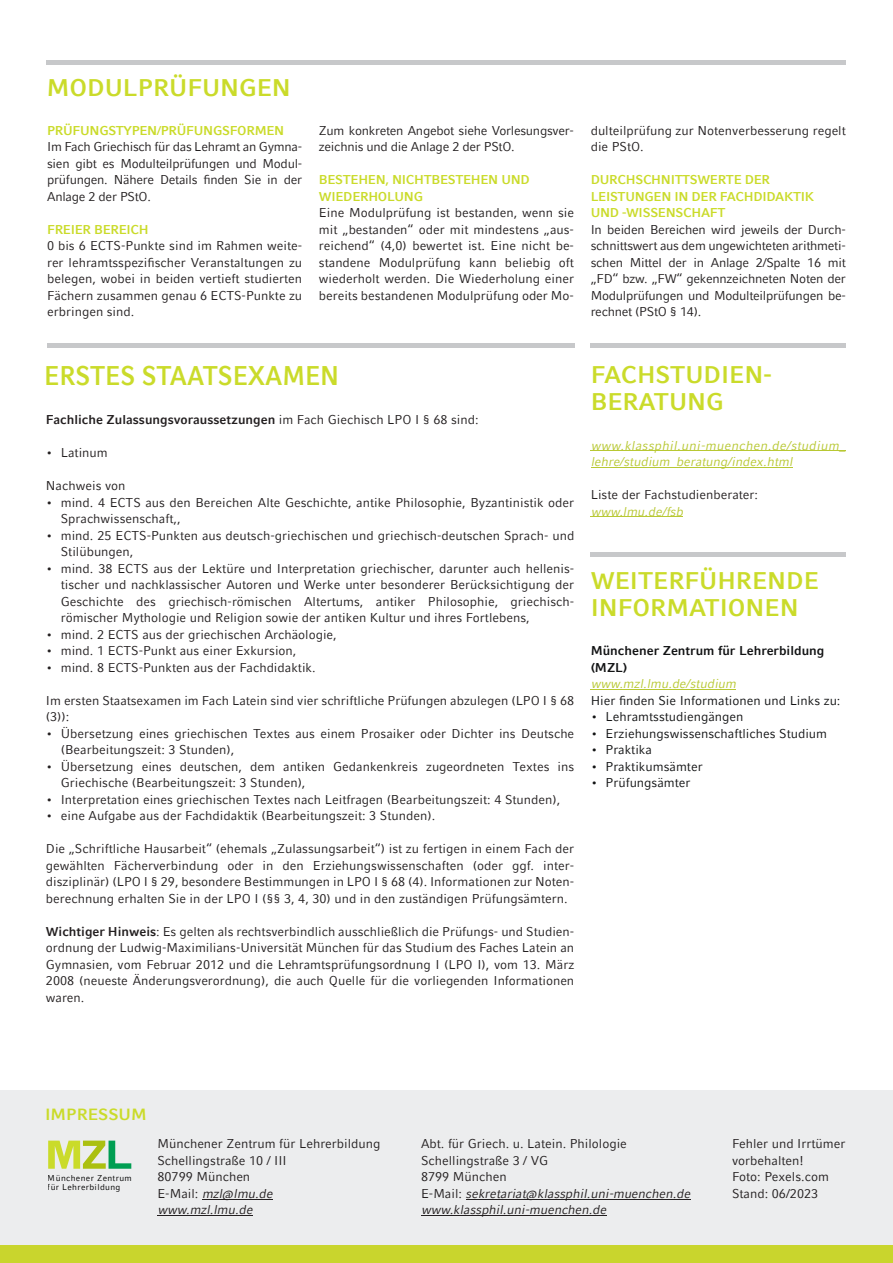
<style>
.page{position:relative;width:893px;height:1263px;background:#fff}
.page>*{position:absolute;margin:0;border:0;box-sizing:border-box;transform-origin:0 0}
.t1{font:700 27px "LMU Compatil Fact";color:#cadb2a;scale:.89 1}
.t2{font:700 24px/27px "LMU Compatil Fact";color:#cadb2a}
.t3{font:700 16.2px "LMU Compatil Fact";color:#cadb2a}
.t4{font:12.75px/16.5px "LMU Compatil Fact";color:#231f20}
.t5{font:700 12.75px/16.5px "LMU Compatil Fact";letter-spacing:-.02em;color:#cadb2a}
.t6{font:12.75px "LMU Compatil Fact";color:#121314}
.t7{font:italic 12.75px/16.5px "LMU Compatil Fact";letter-spacing:.03em;color:#b8c833}
.t8{font:12.75px/16.5px "LMU Compatil Fact";letter-spacing:-.02em;color:#231f20}
.t9{font:700 12.75px "LMU Compatil Fact";color:#231f20}
.t10{font:700 12.75px/16.5px "LMU Compatil Fact";color:#121314}
.t11{font:italic 12.75px "LMU Compatil Fact";color:#b8c833}
.t12{font:8.4px/9.4px "LMU Compatil Fact";letter-spacing:.04em;color:#000}
.s1{font-weight:400}
.s2{font-weight:700}
.s3{font-style:italic}
</style>
<div class="page">
<div style="left:0;top:1090px;width:893px;height:173px;background:#ecedee"></div>
<div style="left:0;top:1245px;width:893px;height:18px;background:#c9d52d"></div>
<svg style="left:48px;top:1140px;width:83px;height:29px"></svg>
<hr style="left:202px;top:1199px;width:71px;height:1px;background:#231f20">
<hr style="left:157px;top:1215px;width:96px;height:1px;background:#231f20">
<hr style="left:466px;top:1199px;width:224px;height:1px;background:#231f20">
<hr style="left:421px;top:1215px;width:185px;height:1px;background:#231f20">
<div style="left:47px;top:343px;width:527px;height:5px;background:#c7c8ca"></div>
<hr style="left:591px;top:450px;width:255px;height:1px;background:#b8c833">
<hr style="left:591px;top:467px;width:201px;height:1px;background:#b8c833">
<hr style="left:591px;top:516px;width:92px;height:1px;background:#b8c833">
<div style="left:591px;top:343px;width:255px;height:5px;background:#c7c8ca"></div>
<hr style="left:591px;top:552px;width:255px;height:4px;background:#c7c8ca">
<hr style="left:591px;top:689px;width:145px;height:1px;background:#b8c833">
<div style="left:47px;top:60px;width:799px;height:5px;background:#c7c8ca"></div>
<h2 class="t2" style="left:47px;top:77px;width:246px">MODULPRÜFUNGEN</h2>
<p class="t5" style="left:47px;top:123px;width:239px">PRÜFUNGSTYPEN/PRÜFUNGSFORMEN</p>
<p class="t4" style="left:47px;top:139px;width:257px;text-align:justify">Im Fach Griechisch für das Lehramt an Gymna&shy;sien gibt es Modulteilprüfungen und Modul&shy;prüfungen. Nähere Details finden Sie in der Anlage 2 der PStO.</p>
<p class="t5" style="left:47px;top:222px;width:103px">FREIER BEREICH</p>
<p class="t4" style="left:47px;top:238px;width:257px;text-align:justify">0 bis 6 ECTS-Punkte sind im Rahmen weite&shy;rer lehramtsspezifischer Veranstaltungen zu belegen, wobei in beiden vertieft studierten Fächern zusammen genau 6 ECTS-Punkte zu erbringen sind.</p>
<p class="t8" style="left:319px;top:123px;width:257px">Zum konkreten Angebot siehe Vorlesungsver&shy;zeichnis und die Anlage 2 der PStO.</p>
<p class="t5" style="left:319px;top:172px;width:212px">BESTEHEN, NICHTBESTEHEN UND<br>WIEDERHOLUNG</p>
<p class="t4" style="left:319px;top:205px;width:257px;text-align:justify">Eine Modulprüfung ist bestanden, wenn sie mit „bestanden“ oder mit mindestens „aus&shy;reichend“ (4,0) bewertet ist. Eine nicht be&shy;standene Modulprüfung kann beliebig oft wiederholt werden. Die Wiederholung einer bereits bestandenen Modulprüfung oder Mo-</p>
<p class="t4" style="left:591px;top:123px;width:257px">dulteilprüfung zur Notenverbesserung regelt die PStO.</p>
<p class="t5" style="left:591px;top:172px;width:225px">DURCHSCHNITTSWERTE DER<br>LEISTUNGEN IN DER FACHDIDAKTIK<br>UND -WISSENSCHAFT</p>
<p class="t4" style="left:591px;top:222px;width:257px;text-align:justify">In beiden Bereichen wird jeweils der Durch&shy;schnittswert aus dem ungewichteten arithmeti&shy;schen Mittel der in Anlage 2/Spalte 16 mit „FD“ bzw. „FW“ gekennzeichneten Noten der Modulprüfungen und Modulteilprüfungen be&shy;rechnet (PStO § 14).</p>
<h1 class="t1" style="left:44px;top:365px;width:333px">ERSTES STAATSEXAMEN</h1>
<p class="t9" style="left:46px;top:415px;width:434px">Fachliche Zulassungsvoraussetzungen <span class="s1">im Fach Giechisch LPO I § 68 sind:</span></p>
<p class="t4" style="left:46px;top:446px;width:63px">• Latinum</p>
<p class="t4" style="left:46px;top:479px;width:81px">Nachweis von</p>
<p class="t4" style="left:61px;top:495px;width:515px;text-indent:-15px">• mind. 4 ECTS aus den Bereichen Alte Geschichte, antike Philosophie, Byzantinistik oder<br>Sprachwissenschaft,,</p>
<p class="t4" style="left:61px;top:528px;width:515px;text-indent:-15px">• mind. 25 ECTS-Punkten aus deutsch-griechischen und griechisch-deutschen Sprach- und<br>Stilübungen,</p>
<p class="t4" style="left:61px;top:561px;width:515px;text-align:justify;text-indent:-15px">• mind. 38 ECTS aus der Lektüre und Interpretation griechischer, darunter auch hellenis&shy;tischer und nachklassischer Autoren und Werke unter besonderer Berücksichtigung der Geschichte des griechisch-römischen Altertums, antiker Philosophie, griechisch&shy;römischer Mythologie und Religion sowie der antiken Kultur und ihres Fortlebens,</p>
<p class="t4" style="left:46px;top:627px;width:292px">• mind. 2 ECTS aus der griechischen Archäologie,</p>
<p class="t4" style="left:46px;top:644px;width:252px">• mind. 1 ECTS-Punkt aus einer Exkursion,</p>
<p class="t4" style="left:46px;top:660px;width:271px">• mind. 8 ECTS-Punkten aus der Fachdidaktik.</p>
<p class="t4" style="left:46px;top:693px;width:530px">Im ersten Staatsexamen im Fach Latein sind vier schriftliche Prüfungen abzulegen (LPO I § 68 (3)):</p>
<p class="t4" style="left:61px;top:726px;width:515px;text-indent:-15px">• Übersetzung eines griechischen Textes aus einem Prosaiker oder Dichter ins Deutsche (Bearbeitungszeit: 3 Stunden),</p>
<p class="t4" style="left:61px;top:759px;width:515px;text-indent:-15px">• Übersetzung eines deutschen, dem antiken Gedankenkreis zugeordneten Textes ins<br>Griechische (Bearbeitungszeit: 3 Stunden),</p>
<p class="t4" style="left:46px;top:792px;width:516px">• Interpretation eines griechischen Textes nach Leitfragen (Bearbeitungszeit: 4 Stunden),</p>
<p class="t4" style="left:46px;top:809px;width:391px">• eine Aufgabe aus der Fachdidaktik (Bearbeitungszeit: 3 Stunden).</p>
<p class="t4" style="left:46px;top:842px;width:530px;text-align:justify">Die „Schriftliche Hausarbeit“ (ehemals „Zulassungsarbeit“) ist zu fertigen in einem Fach der gewählten Fächerverbindung oder in den Erziehungswissenschaften (oder ggf. inter&shy;disziplinär) (LPO I § 29, besondere Bestimmungen in LPO I § 68 (4). Informationen zur Noten&shy;berechnung erhalten Sie in der LPO I (§§ 3, 4, 30) und in den zuständigen Prüfungsämtern.</p>
<p class="t4" style="left:46px;top:924px;width:530px;text-align:justify"><span class="s2">Wichtiger Hinweis</span>: Es gelten als rechtsverbindlich ausschließlich die Prüfungs- und Studien&shy;ordnung der Ludwig-Maximilians-Universität München für das Studium des Faches Latein an Gymnasien, vom Februar 2012 und die Lehramtsprüfungsordnung I (LPO I), vom 13. März 2008 (neueste Änderungsverordnung), die auch Quelle für die vorliegenden Informationen waren.</p>
<h2 class="t2" style="left:591px;top:363px;width:182px">FACHSTUDIEN-<br>BERATUNG</h2>
<p class="t7" style="left:591px;top:438px;width:257px">www.klassphil.uni-muenchen.de/studium_ lehre/studium_beratung/index.html</p>
<p class="t4" style="left:591px;top:487px;width:169px">Liste der Fachstudienberater:</p>
<p class="t11" style="left:591px;top:506px;width:94px">www.lmu.de/fsb</p>
<h2 class="t2" style="left:591px;top:569px;width:230px">WEITERFÜHRENDE<br>INFORMATIONEN</h2>
<p class="t10" style="left:591px;top:643px;width:235px">Münchener Zentrum für Lehrerbildung (MZL)</p>
<p class="t11" style="left:591px;top:678px;width:147px">www.mzl.lmu.de/studium</p>
<p class="t6" style="left:591px;top:695px;width:251px">Hier finden Sie Informationen und Links zu:</p>
<p class="t6" style="left:591px;top:711px;width:154px">• Lehramtsstudiengängen</p>
<p class="t6" style="left:591px;top:728px;width:238px">• Erziehungswissenschaftliches Studium</p>
<p class="t6" style="left:591px;top:744px;width:63px">• Praktika</p>
<p class="t6" style="left:591px;top:761px;width:113px">• Praktikumsämter</p>
<p class="t6" style="left:591px;top:777px;width:101px">• Prüfungsämter</p>
<p class="t3" style="left:45px;top:1108px;width:103px">IMPRESSUM</p>
<p class="t12" style="left:48px;top:1174px;width:86px">Münchener Zentrum für Lehrerbildung</p>
<p class="t4" style="left:157px;top:1137px;width:225px">Münchener Zentrum für Lehrerbildung<br>Schellingstraße 10 / III<br>80799 München<br>E-Mail: <span class="s3">mzl@lmu.de<br>www.mzl.lmu.de</span></p>
<p class="t4" style="left:421px;top:1137px;width:271px">Abt. für Griech. u. Latein. Philologie<br>Schellingstraße 3 / VG<br>8799 München<br>E-Mail: <span class="s3">sekretariat@klassphil.uni-muenchen.de www.klassphil.uni-muenchen.de</span></p>
<p class="t4" style="left:732px;top:1137px;width:115px">Fehler und Irrtümer vorbehalten!<br>Foto: Pexels.com<br>Stand: 06/2023</p>
</div>
